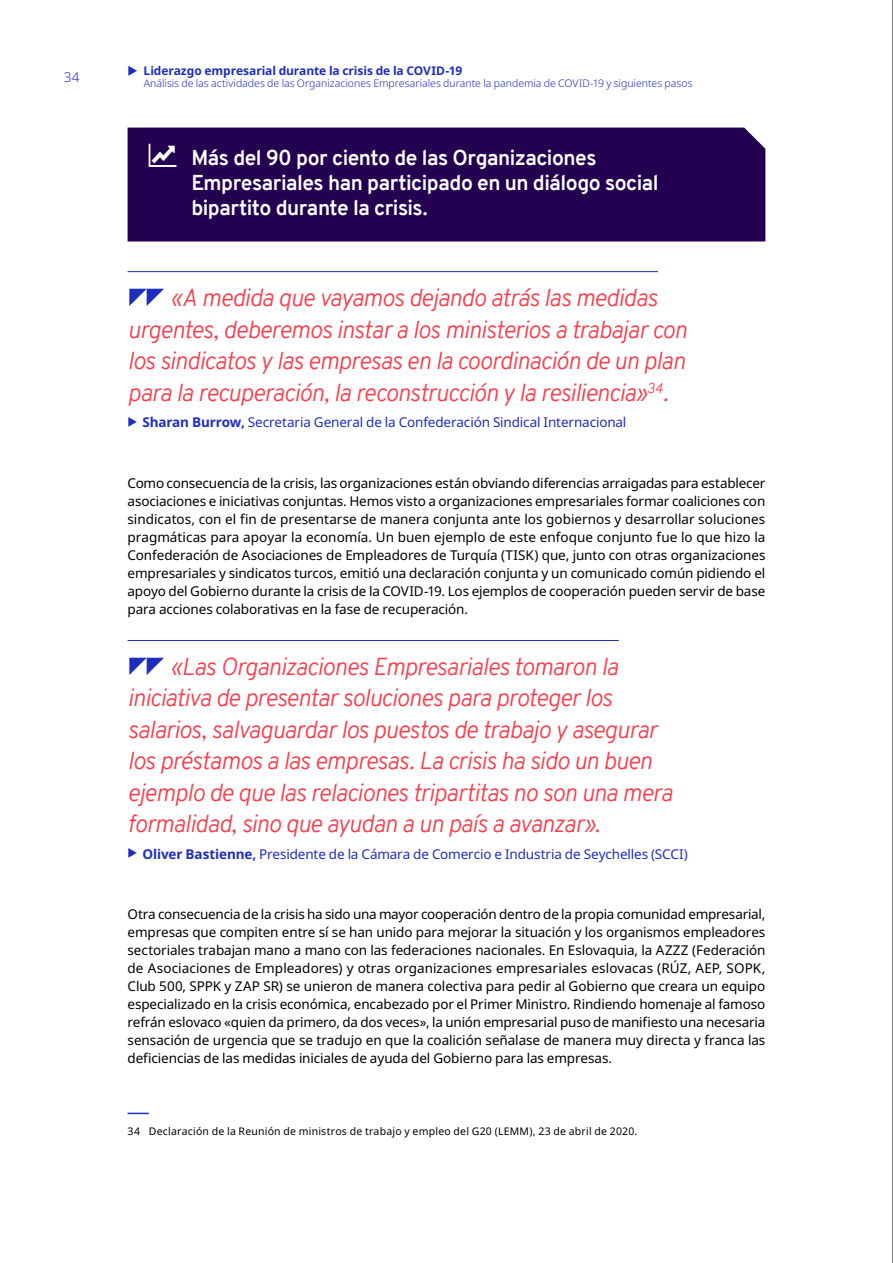
<style>
.page{position:relative;width:893px;height:1263px;background:#fff}
.page>*{position:absolute;margin:0;border:0;box-sizing:border-box;transform-origin:0 0}
.t1{font:italic 300 24px/31.5px "Overpass";letter-spacing:-.03em;color:#fa3c4b}
.t2{font:700 21px/25.2px "Overpass";letter-spacing:-.025em;color:#fff}
.t3{font:13.5px/18px "Noto Sans";letter-spacing:-.01em;color:#000;text-align:justify}
.t4{font:13.5px "Noto Sans";letter-spacing:-.01em;color:#1e2dbe}
.t5{font:300 13.5px "Noto Sans";color:#1e2dbe}
.t6{font:700 12px "Noto Sans";letter-spacing:-.005em;color:#1e2dbe}
.t7{font:300 10.5px "Noto Sans";color:#1e2dbe}
.t8{font:10.5px "Noto Sans";letter-spacing:.02em;color:#000}
.s1{font-weight:700}
</style>
<div class="page">
<div style="left:128px;top:128px;width:637px;height:113px;background:#230050"></div>
<hr style="left:128px;top:271px;width:530px;height:1px;background:#1e2dbe">
<hr style="left:128px;top:640px;width:491px;height:1px;background:#1e2dbe">
<svg style="left:128px;top:1113px;width:21px;height:1px"></svg>
<hr style="left:892px;top:0;width:1px;height:1263px;background:#000">
<svg style="left:149px;top:143px;width:28px;height:23px"></svg>
<p class="t5" style="left:64px;top:67px;width:17px">34</p>
<p class="t6" style="left:144px;top:62px;width:320px">Liderazgo empresarial durante la crisis de la COVID-19</p>
<p class="t7" style="left:144px;top:76px;width:550px">Análisis de las actividades de las Organizaciones Empresariales durante la pandemia de COVID-19 y siguientes pasos</p>
<h2 class="t2" style="left:191px;top:145px;width:469px">Más del 90 por ciento de las Organizaciones<br>Empresariales han participado en un diálogo social bipartito durante la crisis.</h2>
<h1 class="t1" style="left:128px;top:282px;width:561px;text-indent:42px">«A medida que vayamos dejando atrás las medidas urgentes, deberemos instar a los ministerios a trabajar con los sindicatos y las empresas en la coordinación de un plan para la recuperación, la reconstrucción y la resiliencia»<sup>34</sup>.</h1>
<p class="t4" style="left:142px;top:413px;width:485px"><span class="s1">Sharan Burrow,</span> Secretaria General de la Confederación Sindical Internacional</p>
<p class="t3" style="left:128px;top:474px;width:639px">Como consecuencia de la crisis, las organizaciones están obviando diferencias arraigadas para establecer asociaciones e iniciativas conjuntas. Hemos visto a organizaciones empresariales formar coaliciones con sindicatos, con el fin de presentarse de manera conjunta ante los gobiernos y desarrollar soluciones pragmáticas para apoyar la economía. Un buen ejemplo de este enfoque conjunto fue lo que hizo la Confederación de Asociaciones de Empleadores de Turquía (TISK) que, junto con otras organizaciones empresariales y sindicatos turcos, emitió una declaración conjunta y un comunicado común pidiendo el apoyo del Gobierno durante la crisis de la COVID-19. Los ejemplos de cooperación pueden servir de base para acciones colaborativas en la fase de recuperación.</p>
<p class="t1" style="left:128px;top:651px;width:547px;text-indent:42px">«Las Organizaciones Empresariales tomaron la iniciativa de presentar soluciones para proteger los salarios, salvaguardar los puestos de trabajo y asegurar los préstamos a las empresas. La crisis ha sido un buen ejemplo de que las relaciones tripartitas no son una mera formalidad, sino que ayudan a un país a avanzar».</p>
<p class="t4" style="left:142px;top:844px;width:547px"><span class="s1">Oliver Bastienne,</span> Presidente de la Cámara de Comercio e Industria de Seychelles (SCCI)</p>
<p class="t3" style="left:128px;top:906px;width:639px">Otra consecuencia de la crisis ha sido una mayor cooperación dentro de la propia comunidad empresarial, empresas que compiten entre sí se han unido para mejorar la situación y los organismos empleadores sectoriales trabajan mano a mano con las federaciones nacionales. En Eslovaquia, la AZZZ (Federación de Asociaciones de Empleadores) y otras organizaciones empresariales eslovacas (RÚZ, AEP, SOPK, Club 500, SPPK y ZAP SR) se unieron de manera colectiva para pedir al Gobierno que creara un equipo especializado en la crisis económica, encabezado por el Primer Ministro. Rindiendo homenaje al famoso refrán eslovaco «quien da primero, da dos veces», la unión empresarial puso de manifiesto una necesaria sensación de urgencia que se tradujo en que la coalición señalase de manera muy directa y franca las deficiencias de las medidas iniciales de ayuda del Gobierno para las empresas.</p>
<p class="t8" style="left:128px;top:1124px;width:511px">34 Declaración de la Reunión de ministros de trabajo y empleo del G20 (LEMM), 23 de abril de 2020.</p>
</div>
